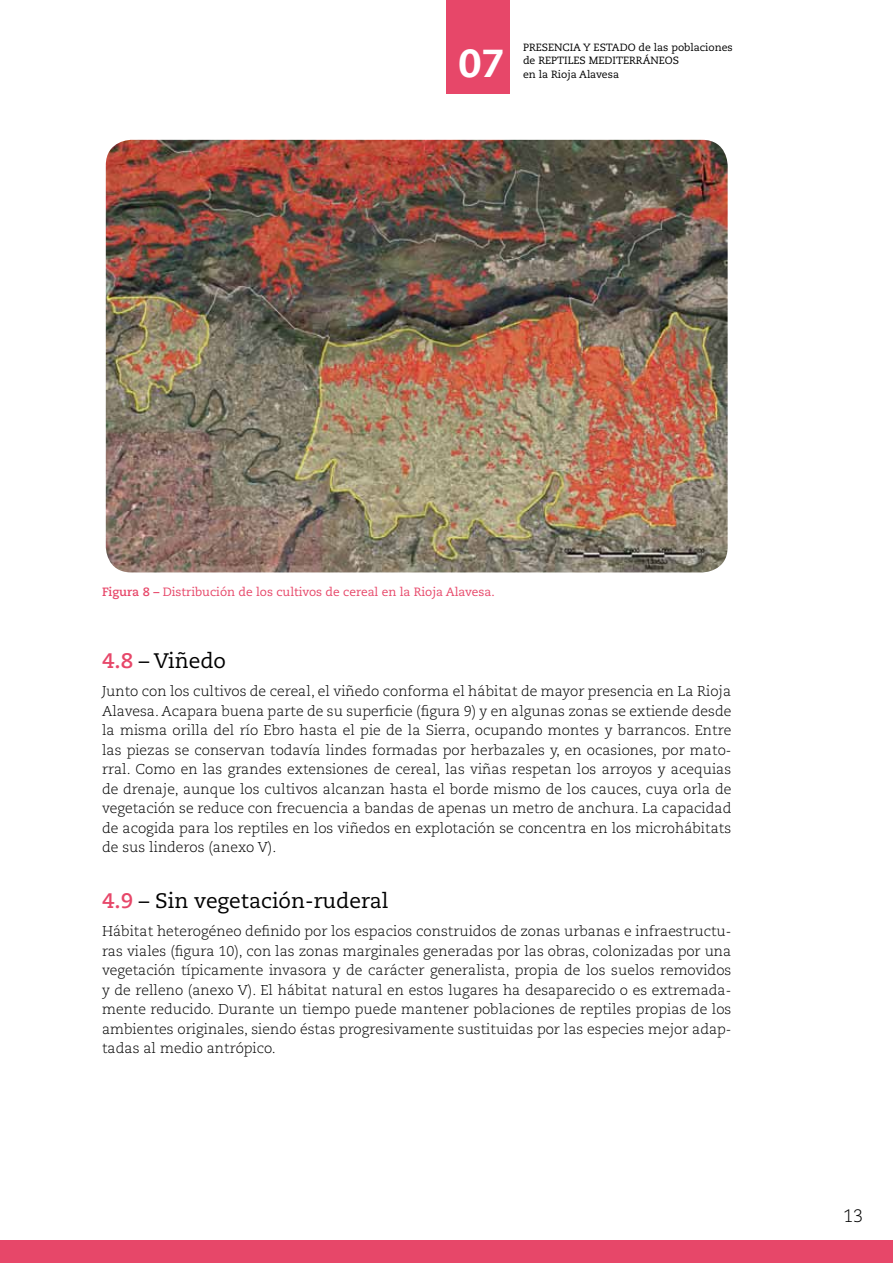
<style>
.page{position:relative;width:893px;height:1263px;background:#fff}
.page>*{position:absolute;margin:0;border:0;box-sizing:border-box;transform-origin:0 0}
.t1{font:800 39px "Caecilia LT Std";color:#fff}
.t2{font:21px "Caecilia LT Std";color:#000}
.t3{font:300 18px "Caecilia LT Std";color:#000}
.t4{font:300 14.25px/19.5px "Caecilia LT Std";color:#000;text-align:justify}
.t5{font:12px "Caecilia LT Std";color:#e74769}
.t6{font:10.5px/13.5px "Caecilia LT Std";color:#000}
.s1{font-weight:700}
.s2{font-weight:700;color:#e74769}
</style>
<div class="page">
<div style="left:446px;top:0;width:64px;height:94px;background:#e74769"></div>
<div style="left:0;top:1240px;width:893px;height:23px;background:#e74769"></div>
<img style="left:106px;top:140px;width:622px;height:432px">
<h1 class="t1" style="left:458px;top:39px;width:48px">07</h1>
<p class="t6" style="left:523px;top:40px;width:211px">Presencia y estado de las poblaciones de reptiles mediterráneos</p>
<p class="t6" style="left:523px;top:67px;width:98px">en la Rioja Alavesa</p>
<p class="t5" style="left:102px;top:585px;width:394px"><span class="s1">Figura 8 –</span> Distribución de los cultivos de cereal en la Rioja Alavesa.</p>
<h2 class="t2" style="left:102px;top:649px;width:126px"><span class="s2">4.8</span> – Viñedo</h2>
<p class="t4" style="left:102px;top:682px;width:631px">Junto con los cultivos de cereal, el viñedo conforma el hábitat de mayor presencia en La Rioja Alavesa. Acapara buena parte de su superficie (figura 9) y en algunas zonas se extiende desde la misma orilla del río Ebro hasta el pie de la Sierra, ocupando montes y barrancos. Entre las piezas se conservan todavía lindes formadas por herbazales y, en ocasiones, por mato&shy;rral. Como en las grandes extensiones de cereal, las viñas respetan los arroyos y acequias de drenaje, aunque los cultivos alcanzan hasta el borde mismo de los cauces, cuya orla de vegetación se reduce con frecuencia a bandas de apenas un metro de anchura. La capacidad de acogida para los reptiles en los viñedos en explotación se concentra en los microhábitats de sus linderos (anexo V).</p>
<h2 class="t2" style="left:102px;top:889px;width:288px"><span class="s2">4.9</span> – Sin vegetación-ruderal</h2>
<p class="t4" style="left:102px;top:922px;width:631px">Hábitat heterogéneo definido por los espacios construidos de zonas urbanas e infraestructu&shy;ras viales (figura 10), con las zonas marginales generadas por las obras, colonizadas por una vegetación típicamente invasora y de carácter generalista, propia de los suelos removidos y de relleno (anexo V). El hábitat natural en estos lugares ha desaparecido o es extremada&shy;mente reducido. Durante un tiempo puede mantener poblaciones de reptiles propias de los ambientes originales, siendo éstas progresivamente sustituidas por las especies mejor adap&shy;tadas al medio antrópico.</p>
<p class="t3" style="left:843px;top:1205px;width:22px">13</p>
</div>
